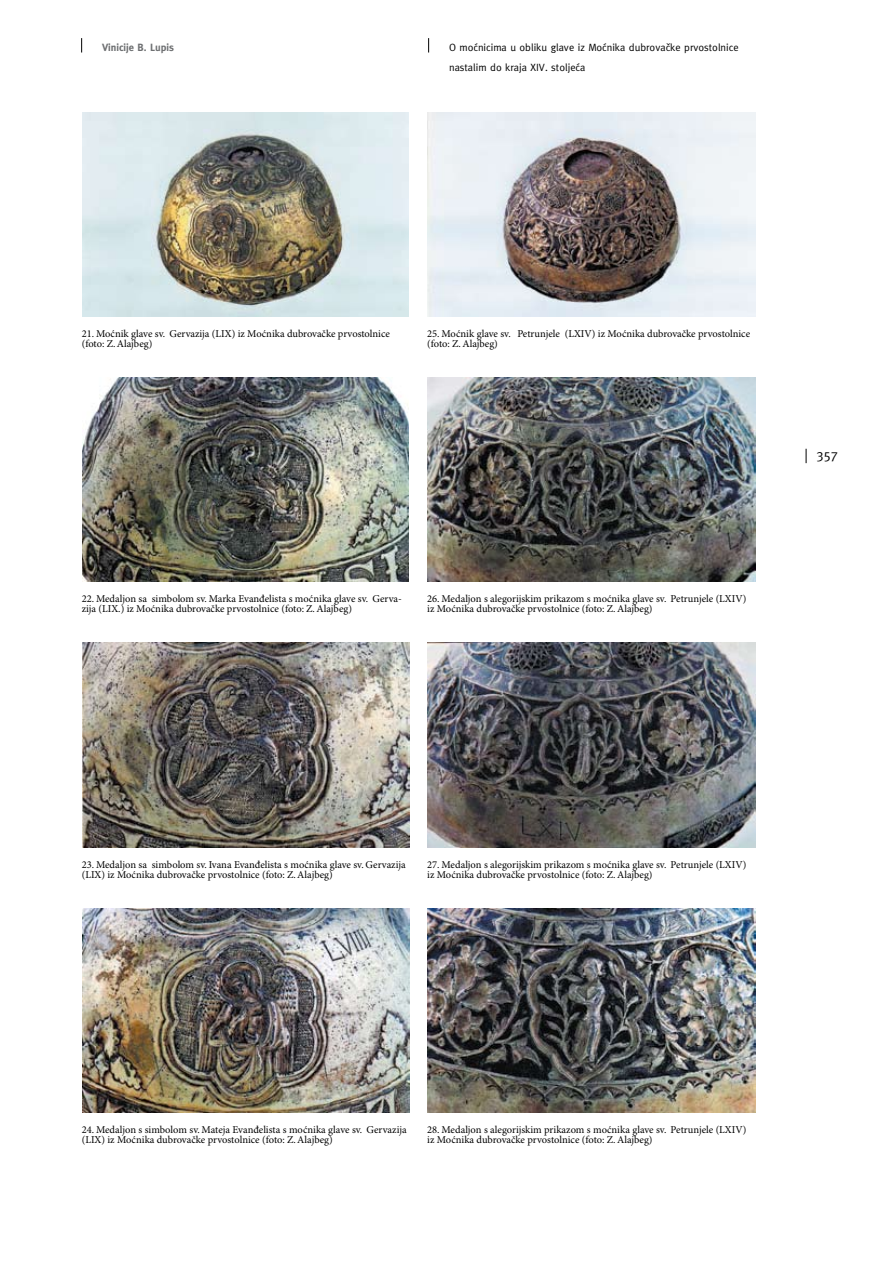
<style>
.page{position:relative;width:893px;height:1263px;background:#fff}
.page>*{position:absolute;margin:0;border:0;box-sizing:border-box;transform-origin:0 0}
.t1{font:13.5px "Meta Normal";color:#000}
.t2{font:10.5px/10.2px "Minion Pro";color:#000}
.t3{font:10.5px/20.4px "Meta Normal";color:#000}
.t4{font:700 10.5px "Meta";color:#6d6f71}
</style>
<div class="page">
<svg style="left:428px;top:38px;width:1px;height:15px"></svg>
<svg style="left:81px;top:38px;width:1px;height:15px"></svg>
<svg style="left:806px;top:449px;width:1px;height:14px"></svg>
<img style="left:82px;top:112px;width:326px;height:204px">
<img style="left:427px;top:112px;width:328px;height:204px">
<img style="left:82px;top:378px;width:326px;height:203px">
<img style="left:427px;top:378px;width:328px;height:204px">
<img style="left:82px;top:643px;width:328px;height:204px">
<img style="left:427px;top:643px;width:328px;height:204px">
<img style="left:82px;top:908px;width:328px;height:204px">
<img style="left:427px;top:908px;width:328px;height:204px">
<p class="t4" style="left:102px;top:41px;width:74px">Vinicije B. Lupis</p>
<p class="t3" style="left:449px;top:37px;width:291px">O moćnicima u obliku glave iz Moćnika dubrovačke prvostolnice nastalim do kraja XIV. stoljeća</p>
<p class="t2" style="left:82px;top:329px;width:310px">21. Moćnik glave sv. Gervazija (LIX) iz Moćnika dubrovačke prvostolnice (foto: Z. Alajbeg)</p>
<p class="t2" style="left:427px;top:329px;width:324px">25. Moćnik glave sv. Petrunjele (LXIV) iz Moćnika dubrovačke prvostolnice (foto: Z. Alajbeg)</p>
<p class="t2" style="left:82px;top:594px;width:322px">22. Medaljon sa simbolom sv. Marka Evanđelista s moćnika glave sv. Gerva&shy;zija (LIX.) iz Moćnika dubrovačke prvostolnice (foto: Z. Alajbeg)</p>
<p class="t2" style="left:427px;top:594px;width:321px">26. Medaljon s alegorijskim prikazom s moćnika glave sv. Petrunjele (LXIV) iz Moćnika dubrovačke prvostolnice (foto: Z. Alajbeg)</p>
<p class="t1" style="left:816px;top:447px;width:23px">357</p>
<p class="t2" style="left:82px;top:859px;width:325px">23. Medaljon sa simbolom sv. Ivana Evanđelista s moćnika glave sv. Gervazija (LIX) iz Moćnika dubrovačke prvostolnice (foto: Z. Alajbeg)</p>
<p class="t2" style="left:427px;top:859px;width:321px">27. Medaljon s alegorijskim prikazom s moćnika glave sv. Petrunjele (LXIV) iz Moćnika dubrovačke prvostolnice (foto: Z. Alajbeg)</p>
<p class="t2" style="left:82px;top:1125px;width:326px">24. Medaljon s simbolom sv. Mateja Evanđelista s moćnika glave sv. Gervazija (LIX) iz Moćnika dubrovačke prvostolnice (foto: Z. Alajbeg)</p>
<p class="t2" style="left:427px;top:1125px;width:321px">28. Medaljon s alegorijskim prikazom s moćnika glave sv. Petrunjele (LXIV) iz Moćnika dubrovačke prvostolnice (foto: Z. Alajbeg)</p>
</div>
